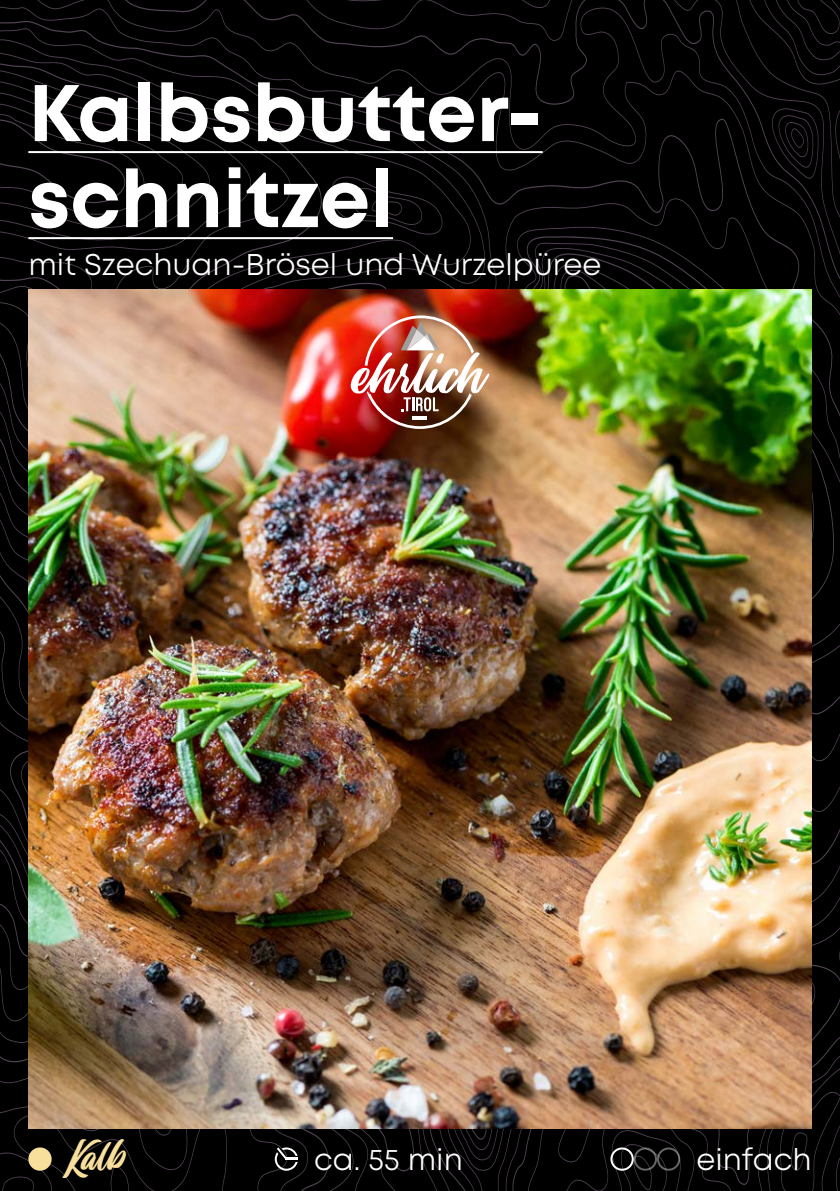
<style>
.page{position:relative;width:840px;height:1191px;background:#fff}
.page>*{position:absolute;margin:0;border:0;box-sizing:border-box;transform-origin:0 0}
.t1{font:700 80px/86px "Mont";color:#fff}
.t2{font:44px "Laswinter";color:#f8df9c}
.t3{font:30px "Mont";color:#fff}
</style>
<div class="page">
<img style="left:0;top:0;width:839px;height:1191px">
<h1 class="t1" style="left:28px;top:70px;width:515px">Kalbsbutter&shy;schnitzel</h1>
<p class="t3" style="left:28px;top:246px;width:574px">mit Szechuan-Brösel und Wurzelpüree</p>
<h2 class="t2" style="left:62px;top:1128px;width:67px">Kalb</h2>
<p class="t3" style="left:314px;top:1140px;width:150px">ca. 55 min</p>
<p class="t3" style="left:696px;top:1140px;width:117px">einfach</p>
</div>
